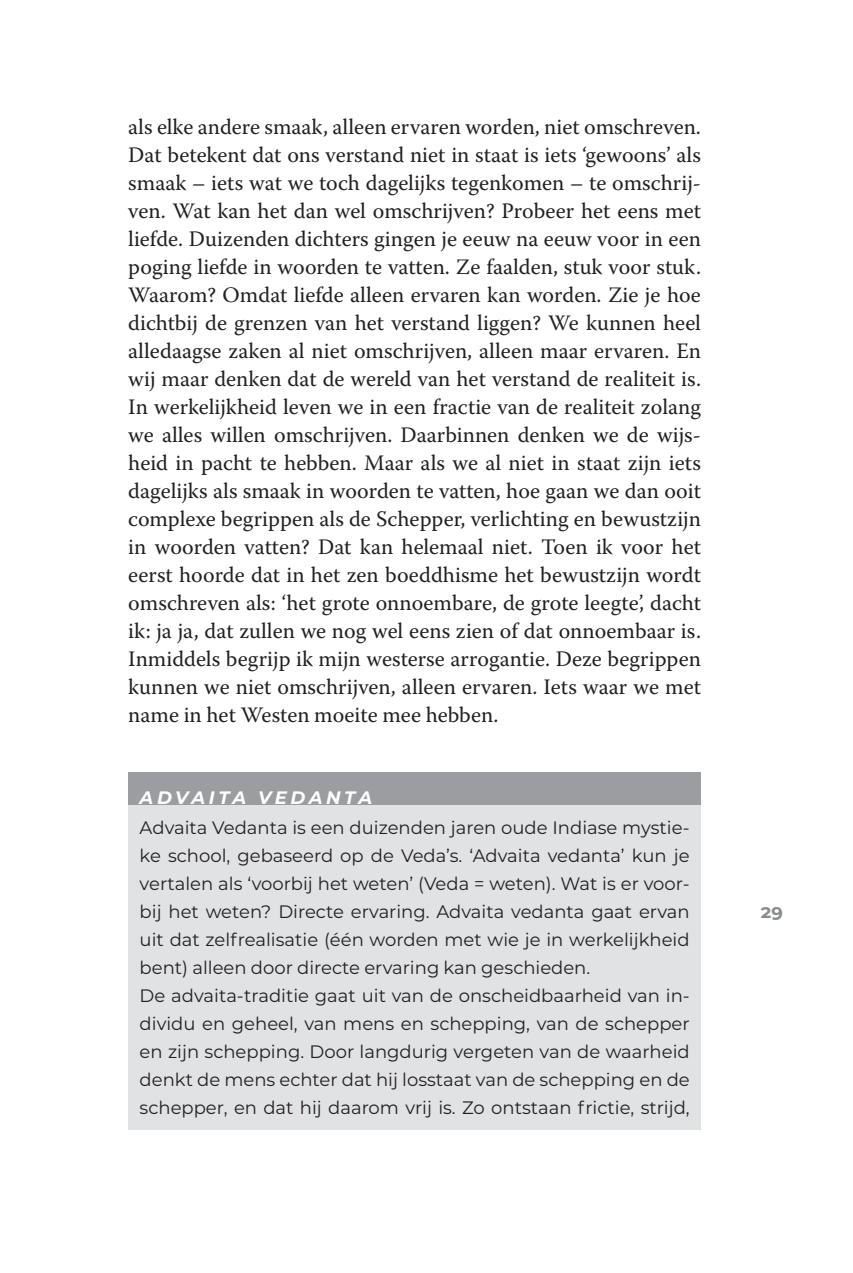
<style>
.page{position:relative;width:853px;height:1273px;background:#fff}
.page>*{position:absolute;margin:0;border:0;box-sizing:border-box;transform-origin:0 0}
.t1{font:22px/28px "Warnock Pro";color:#231f20;text-align:justify}
.arc{font:18px/28px "Montserrat";color:#231f20;text-align:justify}
.kop_arcering{font:italic 700 18px "Montserrat";letter-spacing:.195em;color:#fff}
.t2{font:700 18px "Montserrat";color:#8a8c8f}
</style>
<div class="page">
<div style="left:128px;top:772px;width:573px;height:55px;background:#9b9da0"></div>
<div style="left:128px;top:805px;width:573px;height:185px;background:#e1e2e4"></div>
<div style="left:128px;top:973px;width:573px;height:157px;background:#e1e2e4"></div>
<p class="t1" style="left:128px;top:112px;width:574px">als elke andere smaak, alleen ervaren worden, niet omschreven.<br>Dat betekent dat ons verstand niet in staat is iets ‘gewoons’ als smaak – iets wat we toch dagelijks tegenkomen – te omschrij&shy;ven. Wat kan het dan wel omschrijven? Probeer het eens met liefde. Duizenden dichters gingen je eeuw na eeuw voor in een poging liefde in woorden te vatten. Ze faalden, stuk voor stuk.<br>Waarom? Omdat liefde alleen ervaren kan worden. Zie je hoe dichtbij de grenzen van het verstand liggen? We kunnen heel alledaagse zaken al niet omschrijven, alleen maar ervaren. En wij maar denken dat de wereld van het verstand de realiteit is.<br>In werkelijkheid leven we in een fractie van de realiteit zolang we alles willen omschrijven. Daarbinnen denken we de wijs&shy;heid in pacht te hebben. Maar als we al niet in staat zijn iets dagelijks als smaak in woorden te vatten, hoe gaan we dan ooit complexe begrippen als de Schepper, verlichting en bewustzijn in woorden vatten? Dat kan helemaal niet. Toen ik voor het eerst hoorde dat in het zen boeddhisme het bewustzijn wordt omschreven als: ‘het grote onnoembare, de grote leegte’, dacht ik: ja ja, dat zullen we nog wel eens zien of dat onnoembaar is.<br>Inmiddels begrijp ik mijn westerse arrogantie. Deze begrippen kunnen we niet omschrijven, alleen ervaren. Iets waar we met name in het Westen moeite mee hebben.</p>
<p class="kop_arcering" style="left:140px;top:785px;width:234px">ADVAITA VEDANTA</p>
<p class="arc" style="left:140px;top:813px;width:551px">Advaita Vedanta is een duizenden jaren oude Indiase mystie&shy;ke school, gebaseerd op de Veda’s. ‘Advaita vedanta’ kun je vertalen als ‘voorbij het weten’ (Veda = weten). Wat is er voor&shy;bij het weten? Directe ervaring. Advaita vedanta gaat ervan uit dat zelfrealisatie (één worden met wie je in werkelijkheid bent) alleen door directe ervaring kan geschieden.</p>
<p class="arc" style="left:140px;top:981px;width:551px">De advaita-traditie gaat uit van de onscheidbaarheid van in&shy;dividu en geheel, van mens en schepping, van de schepper en zijn schepping. Door langdurig vergeten van de waarheid denkt de mens echter dat hij losstaat van de schepping en de schepper, en dat hij daarom vrij is. Zo ontstaan frictie, strijd,</p>
<p class="t2" style="left:761px;top:899px;width:24px">29</p>
</div>
